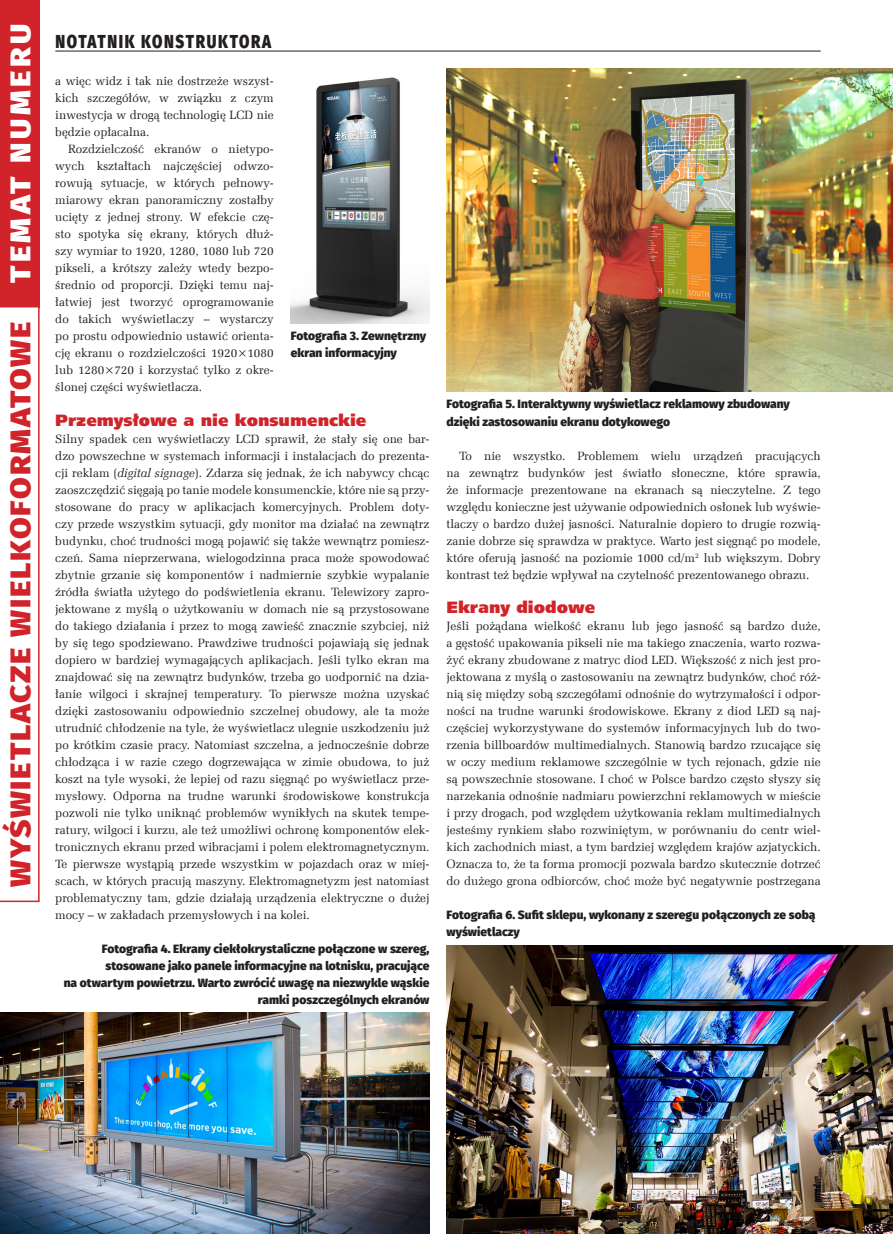
<style>
.page{position:relative;width:893px;height:1234px;background:#fff}
.page>*{position:absolute;margin:0;border:0;box-sizing:border-box;transform-origin:0 0}
._4_Podpis{font:800 28.5px "Fira Sans";letter-spacing:.06em;color:#d1232a;scale:1.1 1}
._4_Podpis-2{font:800 28.5px "Fira Sans";letter-spacing:.11em;color:#fff;scale:1.1 1}
.t1{font:800 18.75px "Fira Sans";letter-spacing:.11em;color:#231f20;scale:.8 1}
._3_Srodtytul_kurs{font:16.5px "Humnst 777 X Blk EU";color:#d1232a}
._1_Body{font:12px/17px "Zapf Ellipt EU";color:#231f20;text-align:justify}
._4_Podpis-3{font:800 12px/17px "Fira Sans";color:#231f20}
.s1{font-style:italic}
</style>
<div class="page">
<hr style="left:55px;top:51px;width:766px;height:1px;background:#231f20">
<img style="left:291px;top:77px;width:138px;height:246px">
<img style="left:0;top:1012px;width:429px;height:221px">
<img style="left:446px;top:68px;width:447px;height:323px">
<img style="left:446px;top:945px;width:447px;height:288px">
<div style="left:0;top:0;width:40px;height:307px;background:#d1232a"></div>
<svg style="left:0;top:307px;width:40px;height:594px"></svg>
<p class="_4_Podpis-2" style="left:1px;top:283px;width:237px;rotate:-90deg">TEMAT NUMERU</p>
<p class="_4_Podpis" style="left:1px;top:886px;width:515px;rotate:-90deg">WYŚWIETLACZE WIELKOFORMATOWE</p>
<p class="t1" style="left:55px;top:28px;width:271px">NOTATNIK KONSTRUKTORA</p>
<p class="_1_Body" style="left:55px;top:73px;width:220px">a więc widz i tak nie dostrzeże wszyst&shy;kich szczegółów, w związku z czym inwestycja w drogą technologię LCD nie będzie opłacalna.</p>
<p class="_1_Body" style="left:55px;top:141px;width:220px;text-indent:13px">Rozdzielczość ekranów o nietypo&shy;wych kształtach najczęściej odwzo&shy;rowują sytuacje, w których pełnowy&shy;miarowy ekran panoramiczny zostałby ucięty z jednej strony. W efekcie czę&shy;sto spotyka się ekrany, których dłuż&shy;szy wymiar to 1920, 1280, 1080 lub 720 pikseli, a krótszy zależy wtedy bezpo&shy;średnio od proporcji. Dzięki temu naj&shy;łatwiej jest tworzyć oprogramowanie do takich wyświetlaczy – wystarczy po prostu odpowiednio ustawić orienta&shy;cję ekranu o rozdzielczości 1920×1080 lub 1280×720 i korzystać tylko z okre&shy;ślonej części wyświetlacza.</p>
<p class="_3_Srodtytul_kurs" style="left:55px;top:409px;width:313px">Przemysłowe a nie konsumenckie</p>
<p class="_1_Body" style="left:55px;top:430px;width:376px">Silny spadek cen wyświetlaczy LCD sprawił, że stały się one bar&shy;dzo powszechne w systemach informacji i instalacjach do prezenta&shy;cji reklam (<span class="s1">digital signage</span>). Zdarza się jednak, że ich nabywcy chcąc zaoszczędzić sięgają po tanie modele konsumenckie, które nie są przy&shy;stosowane do pracy w aplikacjach komercyjnych. Problem doty&shy;czy przede wszystkim sytuacji, gdy monitor ma działać na zewnątrz budynku, choć trudności mogą pojawić się także wewnątrz pomiesz&shy;czeń. Sama nieprzerwana, wielogodzinna praca może spowodować zbytnie grzanie się komponentów i nadmiernie szybkie wypalanie źródła światła użytego do podświetlenia ekranu. Telewizory zapro&shy;jektowane z myślą o użytkowaniu w domach nie są przystosowane do takiego działania i przez to mogą zawieść znacznie szybciej, niż by się tego spodziewano. Prawdziwe trudności pojawiają się jednak dopiero w bardziej wymagających aplikacjach. Jeśli tylko ekran ma znajdować się na zewnątrz budynków, trzeba go uodpornić na dzia&shy;łanie wilgoci i skrajnej temperatury. To pierwsze można uzyskać dzięki zastosowaniu odpowiednio szczelnej obudowy, ale ta może utrudnić chłodzenie na tyle, że wyświetlacz ulegnie uszkodzeniu już po krótkim czasie pracy. Natomiast szczelna, a jednocześnie dobrze chłodząca i w razie czego dogrzewająca w zimie obudowa, to już koszt na tyle wysoki, że lepiej od razu sięgnąć po wyświetlacz prze&shy;mysłowy. Odporna na trudne warunki środowiskowe konstrukcja pozwoli nie tylko uniknąć problemów wynikłych na skutek tempe&shy;ratury, wilgoci i kurzu, ale też umożliwi ochronę komponentów elek&shy;tronicznych ekranu przed wibracjami i polem elektromagnetycznym.<br>Te pierwsze wystąpią przede wszystkim w pojazdach oraz w miej&shy;scach, w których pracują maszyny. Elektromagnetyzm jest natomiast problematyczny tam, gdzie działają urządzenia elektryczne o dużej mocy – w zakładach przemysłowych i na kolei.</p>
<p class="_4_Podpis-3" style="left:291px;top:327px;width:137px">Fotografia 3. Zewnętrzny ekran informacyjny</p>
<p class="_4_Podpis-3" style="left:64px;top:940px;width:367px;text-align:right">Fotografia 4. Ekrany ciekłokrystaliczne połączone w szereg, stosowane jako panele informacyjne na lotnisku, pracujące<br>na otwartym powietrzu. Warto zwrócić uwagę na niezwykle wąskie ramki poszczególnych ekranów</p>
<p class="_4_Podpis-3" style="left:446px;top:396px;width:345px">Fotografia 5. Interaktywny wyświetlacz reklamowy zbudowany dzięki zastosowaniu ekranu dotykowego</p>
<p class="_1_Body" style="left:446px;top:447px;width:376px;text-indent:13px">To nie wszystko. Problemem wielu urządzeń pracujących na zewnątrz budynków jest światło słoneczne, które sprawia, że informacje prezentowane na ekranach są nieczytelne. Z tego względu konieczne jest używanie odpowiednich osłonek lub wyświe&shy;tlaczy o bardzo dużej jasności. Naturalnie dopiero to drugie rozwią&shy;zanie dobrze się sprawdza w praktyce. Warto jest sięgnąć po modele, które oferują jasność na poziomie 1000 cd/m<sup>2</sup> lub większym. Dobry kontrast też będzie wpływał na czytelność prezentowanego obrazu.</p>
<p class="_3_Srodtytul_kurs" style="left:446px;top:596px;width:150px">Ekrany diodowe</p>
<p class="_1_Body" style="left:446px;top:617px;width:376px">Jeśli pożądana wielkość ekranu lub jego jasność są bardzo duże, a gęstość upakowania pikseli nie ma takiego znaczenia, warto rozwa&shy;żyć ekrany zbudowane z matryc diod LED. Większość z nich jest pro&shy;jektowana z myślą o zastosowaniu na zewnątrz budynków, choć róż&shy;nią się między sobą szczegółami odnośnie do wytrzymałości i odpor&shy;ności na trudne warunki środowiskowe. Ekrany z diod LED są naj&shy;częściej wykorzystywane do systemów informacyjnych lub do two&shy;rzenia billboardów multimedialnych. Stanowią bardzo rzucające się w oczy medium reklamowe szczególnie w tych rejonach, gdzie nie są powszechnie stosowane. I choć w Polsce bardzo często słyszy się narzekania odnośnie nadmiaru powierzchni reklamowych w mieście i przy drogach, pod względem użytkowania reklam multimedialnych jesteśmy rynkiem słabo rozwiniętym, w porównaniu do centr wiel&shy;kich zachodnich miast, a tym bardziej względem krajów azjatyckich.<br>Oznacza to, że ta forma promocji pozwala bardzo skutecznie dotrzeć do dużego grona odbiorców, choć może być negatywnie postrzegana</p>
<p class="_4_Podpis-3" style="left:446px;top:906px;width:370px">Fotografia 6. Sufit sklepu, wykonany z szeregu połączonych ze sobą wyświetlaczy</p>
</div>
